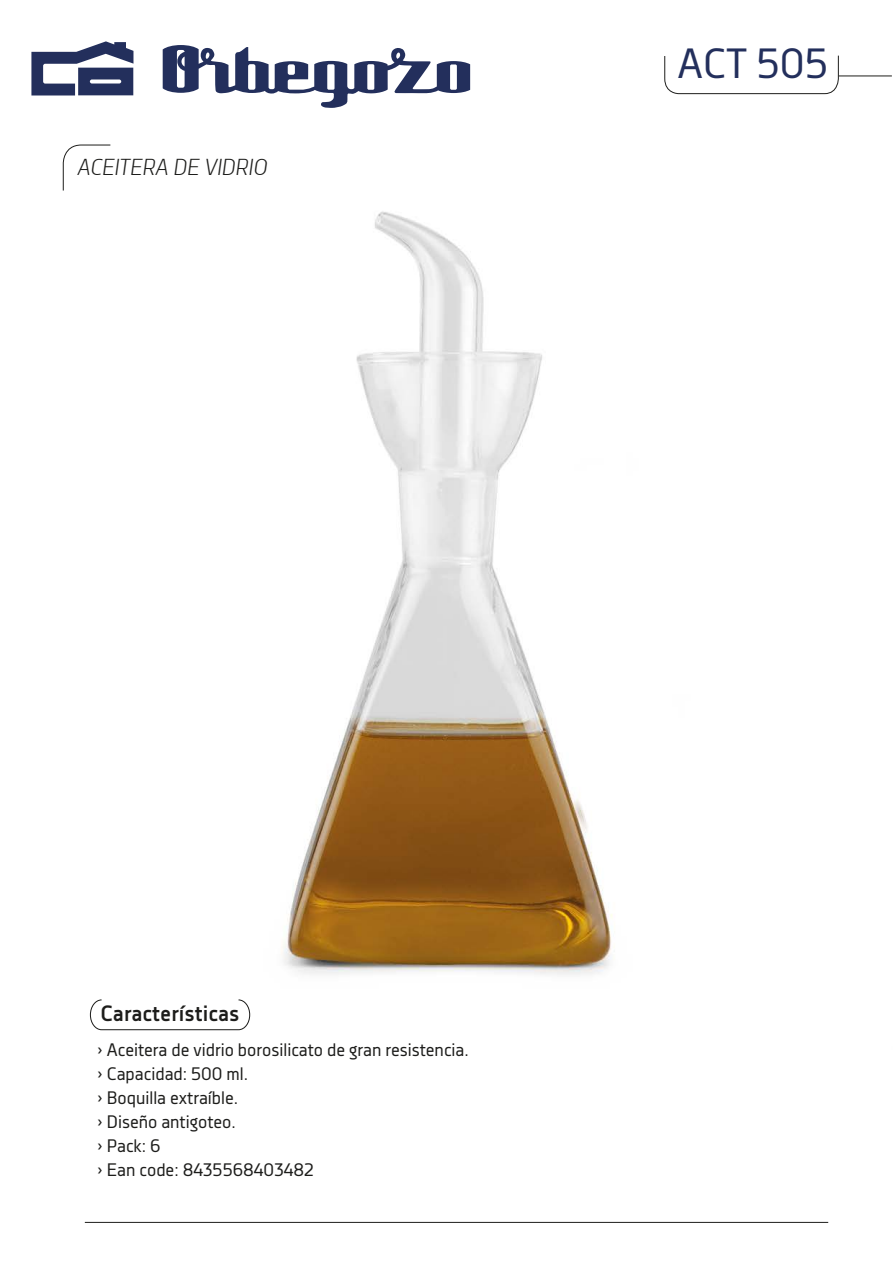
<style>
.page{position:relative;width:893px;height:1263px;background:#fff}
.page>*{position:absolute;margin:0;border:0;box-sizing:border-box;transform-origin:0 0}
.t1{font:42px "Decima Nova";color:#232f5c}
.t2{font:italic 300 22.5px "Decima Nova";color:#1d1d1b}
.t3{font:700 22.05px "Decima Nova";color:#1d1d1b}
.t4{font:18px/24px "Decima Nova";color:#1d1d1b}
</style>
<div class="page">
<img style="left:62px;top:161px;width:551px;height:814px">
<hr style="left:85px;top:1222px;width:743px;height:1px;background:#1d1d1b">
<hr style="left:839px;top:76px;width:53px;height:1px;background:#1d1d1b">
<svg style="left:664px;top:55px;width:175px;height:39px"></svg>
<svg style="left:31px;top:41px;width:439px;height:67px"></svg>
<svg style="left:89px;top:999px;width:162px;height:32px"></svg>
<svg style="left:63px;top:144px;width:48px;height:47px"></svg>
<p class="t2" style="left:77px;top:154px;width:192px">ACEITERA DE VIDRIO</p>
<h1 class="t1" style="left:677px;top:39px;width:152px">ACT 505</h1>
<p class="t3" style="left:101px;top:1001px;width:140px">Características</p>
<p class="t4" style="left:97px;top:1038px;width:374px">› Aceitera de vidrio borosilicato de gran resistencia. › Capacidad: 500 ml.<br>› Boquilla extraíble.<br>› Diseño antigoteo.<br>› Pack: 6<br>› Ean code: 8435568403482</p>
</div>
